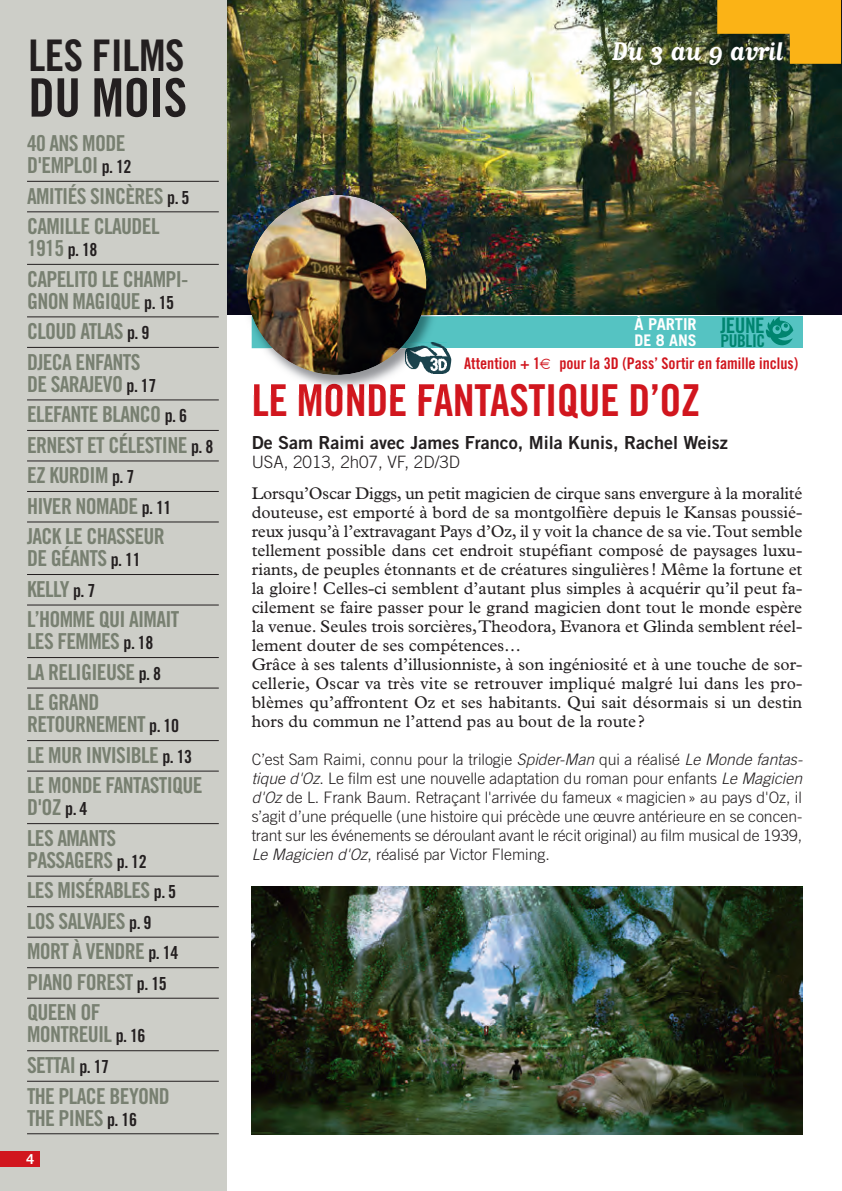
<style>
.page{position:relative;width:842px;height:1191px;background:#fff}
.page>*{position:absolute;margin:0;border:0;box-sizing:border-box;transform-origin:0 0}
.t1{font:53px "Trade Gothic Bold Cond Twenty";letter-spacing:-.01em;color:#231f20}
.t2{font:44px "Trade Gothic Bold Cond Twenty";letter-spacing:-.01em;color:#d1161e}
.t3{font:43.6px "Trade Gothic Bold Cond Twenty";letter-spacing:-.01em;color:#231f20}
.t4{font:700 30px "Matrix Script";letter-spacing:-.015em;color:#fff}
.t5{font:22px/30.6px "Trade Gothic Bold Cond Twenty";letter-spacing:-.03em;color:#788071}
.t6{font:21.4px "Trade Gothic Bold Cond Twenty";letter-spacing:-.025em;color:#008570}
.t7{font:18px "Trade Gothic Bold Two";color:#231f20}
.t8{font:17.6px "Trade Gothic Bold Cond Twenty";letter-spacing:-.025em;color:#008570}
.t9{font:17px/19px "Plantin";color:#231f20}
.t10{font:300 17px "Trade Gothic";color:#231f20}
.t11{font:700 16.4px "Trade Gothic";color:#fff}
.t12{font:16px "Trade Gothic Bold Cond Twenty";color:#d1161e}
.t13{font:700 16px "Trade Gothic";color:#fff}
.t14{font:300 15.8px/19px "Trade Gothic";color:#231f20}
.t15{font:700 13.6px "Trade Gothic";color:#fff}
.s1{font-size:18px;color:#231f20}
.s2{font-style:italic}
</style>
<div class="page">
<img style="left:227px;top:0;width:615px;height:315px">
<div style="left:0;top:0;width:227px;height:1191px;background:#cdcec8"></div>
<svg style="left:717px;top:0;width:124px;height:64px;background:#be8e18"></svg>
<hr style="left:27px;top:181px;width:192px;height:1px;background:#231f20">
<hr style="left:27px;top:211px;width:192px;height:1px;background:#231f20">
<hr style="left:27px;top:264px;width:192px;height:1px;background:#231f20">
<hr style="left:27px;top:316px;width:192px;height:1px;background:#231f20">
<hr style="left:27px;top:347px;width:192px;height:1px;background:#231f20">
<hr style="left:27px;top:399px;width:192px;height:1px;background:#231f20">
<hr style="left:27px;top:430px;width:192px;height:1px;background:#231f20">
<hr style="left:27px;top:460px;width:192px;height:1px;background:#231f20">
<hr style="left:27px;top:491px;width:192px;height:1px;background:#231f20">
<hr style="left:27px;top:521px;width:192px;height:1px;background:#231f20">
<hr style="left:27px;top:574px;width:192px;height:1px;background:#231f20">
<hr style="left:27px;top:604px;width:192px;height:1px;background:#231f20">
<hr style="left:27px;top:657px;width:192px;height:1px;background:#231f20">
<hr style="left:27px;top:687px;width:192px;height:1px;background:#231f20">
<hr style="left:27px;top:740px;width:192px;height:1px;background:#231f20">
<hr style="left:27px;top:770px;width:192px;height:1px;background:#231f20">
<hr style="left:27px;top:823px;width:192px;height:1px;background:#231f20">
<hr style="left:27px;top:875px;width:192px;height:1px;background:#231f20">
<hr style="left:27px;top:906px;width:192px;height:1px;background:#231f20">
<hr style="left:27px;top:936px;width:192px;height:1px;background:#231f20">
<hr style="left:27px;top:967px;width:192px;height:1px;background:#231f20">
<hr style="left:27px;top:997px;width:192px;height:1px;background:#231f20">
<hr style="left:27px;top:1050px;width:192px;height:1px;background:#231f20">
<hr style="left:27px;top:1080px;width:192px;height:1px;background:#231f20">
<hr style="left:27px;top:1133px;width:192px;height:1px;background:#231f20">
<div style="left:0;top:1151px;width:40px;height:16px;background:#d1161e"></div>
<div style="left:252px;top:316px;width:550px;height:32px;background:#55c3c2"></div>
<svg style="left:766px;top:317px;width:27px;height:29px"></svg>
<svg style="left:446px;top:342px;width:5px;height:31px"></svg>
<img style="left:252px;top:886px;width:550px;height:248px">
<img style="left:238px;top:187px;width:208px;height:197px">
<img style="left:252px;top:316px;width:194px;height:32px">
<img style="left:254px;top:384px;width:192px;height:11px">
<img style="left:405px;top:342px;width:41px;height:32px">
<img style="left:246px;top:195px;width:180px;height:180px;border-radius:50%">
<h3 class="t3" style="left:28px;top:40px;width:158px">LES FILMS</h3>
<h1 class="t1" style="left:28px;top:78px;width:160px">DU MOIS</h1>
<p class="t5" style="left:27px;top:134px;width:106px;line-height:22px">40 ANS MODE<br>D'EMPLOI <span class="s1">p. 12</span></p>
<p class="t5" style="left:27px;top:182px;width:164px">AMITIÉS SINCÈRES <span class="s1">p. 5<br></span>CAMILLE CLAUDEL</p>
<p class="t5" style="left:27px;top:235px;width:163px">1915 <span class="s1">p. 18<br></span>CAPELITO LE CHAMPI-</p>
<p class="t5" style="left:27px;top:287px;width:149px">GNON MAGIQUE <span class="s1">p. 15<br></span>CLOUD ATLAS <span class="s1">p. 9<br></span>DJECA ENFANTS</p>
<p class="t5" style="left:27px;top:370px;width:188px">DE SARAJEVO <span class="s1">p. 17<br></span>ELEFANTE BLANCO <span class="s1">p. 6<br></span>ERNEST ET CÉLESTINE <span class="s1">p. 8<br></span>EZ KURDIM <span class="s1">p. 7<br></span>HIVER NOMADE <span class="s1">p. 11<br></span>JACK LE CHASSEUR</p>
<p class="t5" style="left:27px;top:545px;width:154px">DE GÉANTS <span class="s1">p. 11<br></span>KELLY <span class="s1">p. 7<br></span>L’HOMME QUI AIMAIT</p>
<p class="t5" style="left:27px;top:628px;width:136px">LES FEMMES <span class="s1">p. 18<br></span>LA RELIGIEUSE <span class="s1">p. 8<br></span>LE GRAND</p>
<p class="t5" style="left:27px;top:711px;width:177px">RETOURNEMENT <span class="s1">p. 10<br></span>LE MUR INVISIBLE <span class="s1">p. 13<br></span>LE MONDE FANTASTIQUE</p>
<p class="t5" style="left:27px;top:794px;width:91px">D'OZ <span class="s1">p. 4<br></span>LES AMANTS</p>
<p class="t5" style="left:27px;top:846px;width:153px">PASSAGERS <span class="s1">p. 12<br></span>LES MISÉRABLES <span class="s1">p. 5<br></span>LOS SALVAJES <span class="s1">p. 9<br></span>MORT À VENDRE <span class="s1">p. 14<br></span>PIANO FOREST <span class="s1">p. 15<br></span>QUEEN OF</p>
<p class="t5" style="left:27px;top:1021px;width:144px">MONTREUIL <span class="s1">p. 16<br></span>SETTAI <span class="s1">p. 17<br></span>THE PLACE BEYOND</p>
<p class="t5" style="left:27px;top:1104px;width:111px">THE PINES <span class="s1">p. 16</span></p>
<p class="t15" style="left:26px;top:1153px;width:9px">4</p>
<h3 class="t4" style="left:612px;top:42px;width:173px">Du 3 au 9 avril</h3>
<p class="t11" style="left:634px;top:318px;width:64px">À PARTIR</p>
<p class="t13" style="left:634px;top:335px;width:64px">DE 8 ANS</p>
<h2 class="t2" style="left:252px;top:384px;width:450px">LE MONDE FANTASTIQUE D’OZ</h2>
<p class="t6" style="left:720px;top:317px;width:46px">JEUNE</p>
<p class="t8" style="left:720px;top:334px;width:46px">PUBLIC</p>
<p class="t12" style="left:464px;top:357px;width:336px">Attention + 1 pour la 3D (Pass’ Sortir en famille inclus)</p>
<p class="t7" style="left:252px;top:436px;width:478px">De Sam Raimi avec James Franco, Mila Kunis, Rachel Weisz</p>
<p class="t10" style="left:252px;top:456px;width:210px">USA, 2013, 2h07, VF, 2D/3D</p>
<p class="t9" style="left:252px;top:485px;width:552px">Lorsqu’Oscar Diggs, un petit magicien de cirque sans envergure à la moralité douteuse, est emporté à bord de sa montgolfière depuis le Kansas poussié&shy;reux jusqu’à l’extravagant Pays d’Oz, il y voit la chance de sa vie. Tout semble tellement possible dans cet endroit stupéfiant composé de paysages luxu&shy;riants, de peuples étonnants et de créatures singulières! Même la fortune et la gloire! Celles-ci semblent d’autant plus simples à acquérir qu’il peut fa&shy;cilement se faire passer pour le grand magicien dont tout le monde espère la venue. Seules trois sorcières, Theodora, Evanora et Glinda semblent réel&shy;lement douter de ses compétences…<br>Grâce à ses talents d’illusionniste, à son ingéniosité et à une touche de sor&shy;cellerie, Oscar va très vite se retrouver impliqué malgré lui dans les pro&shy;blèmes qu’affrontent Oz et ses habitants. Qui sait désormais si un destin hors du commun ne l’attend pas au bout de la route?</p>
<p class="t14" style="left:252px;top:751px;width:555px">C’est Sam Raimi, connu pour la trilogie <span class="s2">Spider-Man</span>qui a réalisé <span class="s2">Le Monde fantas&shy;tique d'Oz</span>. Le film est une nouvelle adaptation du roman pour enfants <span class="s2">Le Magicien d'Oz</span>de L. Frank Baum. Retraçant l'arrivée du fameux «magicien» au pays d'Oz, il s’agit d’une préquelle (une histoire qui précède une œuvre antérieure en se concen&shy;trant sur les événements se déroulant avant le récit original) au film musical de 1939, <span class="s2">Le Magicien d'Oz</span>, réalisé par Victor Fleming.</p>
</div>
